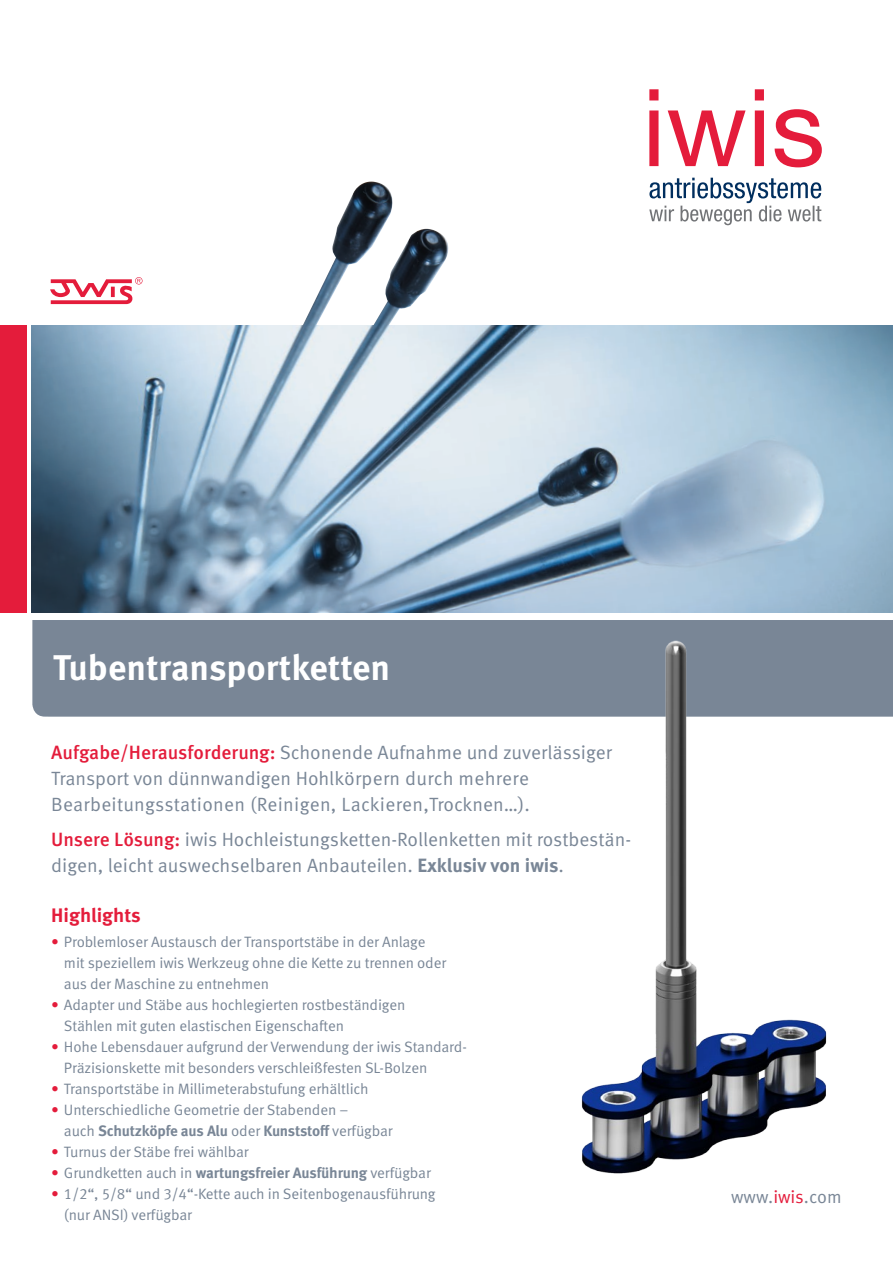
<style>
.page{position:relative;width:893px;height:1263px;background:#fff}
.page>*{position:absolute;margin:0;border:0;box-sizing:border-box;transform-origin:0 0}
.t1{font:700 35.7px "Meta OT";color:#fff}
.HEADLINE{font:700 19.5px "Meta OT";color:#e41c3b}
.HEADLINE-2{font:19.2px/26.2px "Meta OT";color:#798696}
.HEADLINE-3{font:18px "Meta OT";color:#798696}
.HEADLINE-4{font:15px/21px "Meta OT";letter-spacing:-.01em;color:#798696}
.s1{font-weight:500;color:#e41c3b}
.s2{font-weight:700}
.s3{color:#e41c3b}
</style>
<div class="page">
<div style="left:32px;top:620px;width:861px;height:97px;background:#798696"></div>
<div style="left:0;top:325px;width:26px;height:287px;background:#e41c3b"></div>
<img style="left:32px;top:325px;width:861px;height:287px">
<img style="left:282px;top:181px;width:174px;height:187px">
<svg style="left:50px;top:277px;width:93px;height:27px"></svg>
<svg style="left:649px;top:178px;width:172px;height:47px"></svg>
<svg style="left:649px;top:89px;width:173px;height:78px"></svg>
<img style="left:561px;top:623px;width:281px;height:551px">
<p class="t1" style="left:53px;top:645px;width:339px">Tubentransportketten</p>
<p class="HEADLINE-2" style="left:51px;top:739px;width:562px"><span class="s1">Aufgabe/Herausforderung:</span> Schonende Aufnahme und zuverlässiger<br>Transport von dünnwandigen Hohlkörpern durch mehrere<br>Bearbeitungsstationen (Reinigen, Lackieren,Trocknen…).</p>
<p class="HEADLINE-2" style="left:51px;top:827px;width:581px"><span class="s1">Unsere Lösung:</span> iwis Hochleistungsketten-Rollenketten mit rostbestän&shy;digen, leicht auswechselbaren Anbauteilen. <span class="s2">Exklusiv von iwis</span>.</p>
<p class="HEADLINE" style="left:51px;top:902px;width:91px">Highlights</p>
<p class="HEADLINE-4" style="left:64px;top:931px;width:384px;text-indent:-13px"><span class="s3">•</span> Problemloser Austausch der Transportstäbe in der Anlage mit speziellem iwis Werkzeug ohne die Kette zu trennen oder aus der Maschine zu entnehmen</p>
<p class="HEADLINE-4" style="left:64px;top:994px;width:343px;text-indent:-13px"><span class="s3">•</span> Adapter und Stäbe aus hochlegierten rostbeständigen<br>Stählen mit guten elastischen Eigenschaften</p>
<p class="HEADLINE-4" style="left:64px;top:1036px;width:404px;text-indent:-13px"><span class="s3">•</span> Hohe Lebensdauer aufgrund der Verwendung der iwis Standard-<br>Präzisionskette mit besonders verschleißfesten SL-Bolzen</p>
<p class="HEADLINE-4" style="left:51px;top:1078px;width:319px"><span class="s3">•</span> Transportstäbe in Millimeterabstufung erhältlich</p>
<p class="HEADLINE-4" style="left:64px;top:1099px;width:330px;text-indent:-13px"><span class="s3">•</span> Unterschiedliche Geometrie der Stabenden –<br>auch <span class="s2">Schutzköpfe aus Alu</span> oder <span class="s2">Kunststoff</span> verfügbar</p>
<p class="HEADLINE-4" style="left:51px;top:1141px;width:199px"><span class="s3">•</span> Turnus der Stäbe frei wählbar</p>
<p class="HEADLINE-4" style="left:51px;top:1162px;width:381px"><span class="s3">•</span> Grundketten auch in <span class="s2">wartungsfreier Ausführung</span> verfügbar</p>
<p class="HEADLINE-4" style="left:64px;top:1183px;width:373px;text-indent:-13px"><span class="s3">•</span> 1/2“, 5/8“ und 3/4“-Kette auch in Seitenbogenausführung (nur ANSI) verfügbar</p>
<p class="HEADLINE-3" style="left:731px;top:1186px;width:112px">www.<span class="s3">iwis</span>.com</p>
</div>
